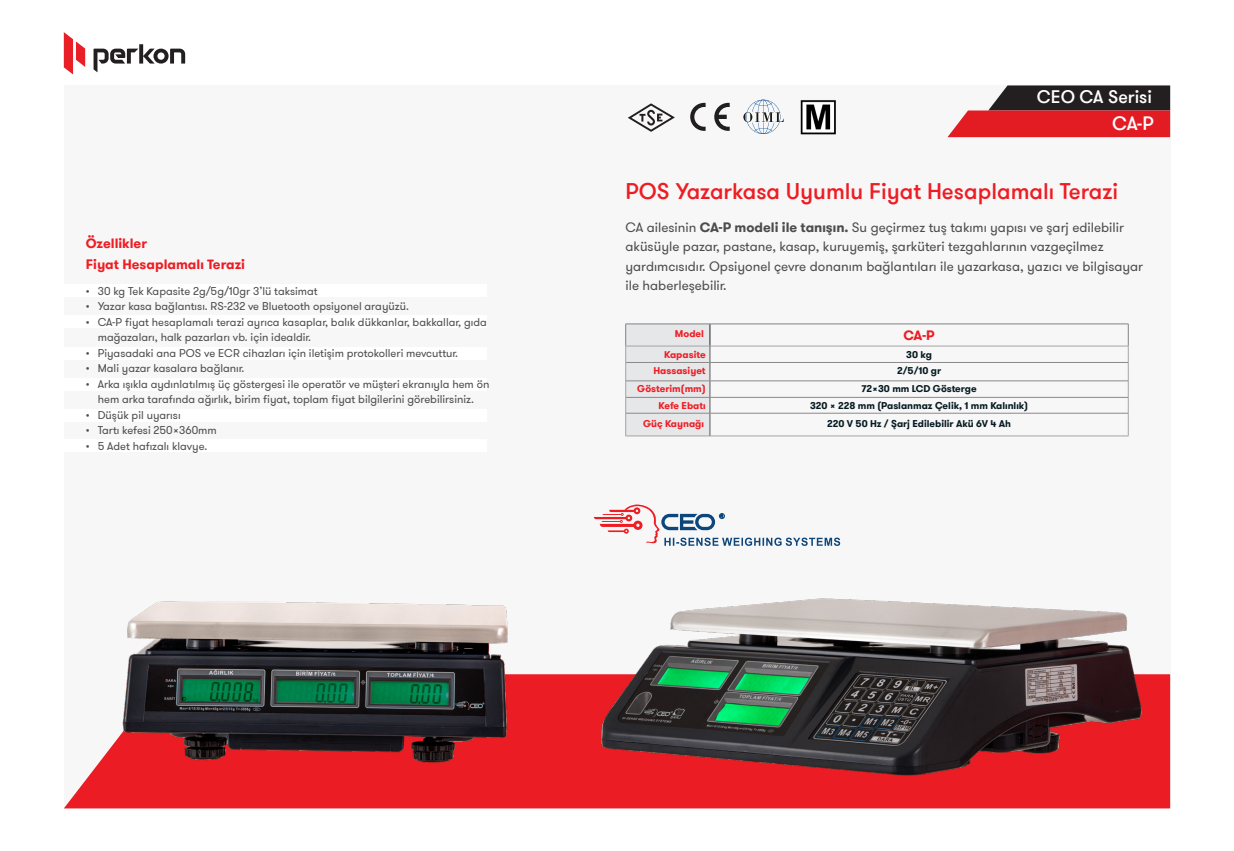
<style>
.page{position:relative;width:1234px;height:851px;background:#fff}
.page>*{position:absolute;margin:0;border:0;box-sizing:border-box;transform-origin:0 0}
.t1{font:500 22.5px "GT Walsheim Pro";color:#ee1d23}
.t2{font:500 19.2px "GT Walsheim Pro";color:#fff}
.t3{font:500 18px "GT Walsheim Pro";color:#fff}
.t4{font:13.5px "GT Walsheim Pro";color:#4b4c4d}
.t5{font:700 13.5px "GT Walsheim Pro";color:#ee1d23}
.t6{font:11.25px/15.5px "GT Walsheim Pro";color:#4b4c4d}
.t7{font:700 9.75px "GT Walsheim Pro";color:#061b21}
.t8{font:700 9.75px "GT Walsheim Pro";color:#ee1d23}
.s1{font-weight:700}
</style>
<div class="page">
<div style="left:64px;top:85px;width:1105px;height:723px;background:#f7f7f8"></div>
<svg style="left:947px;top:85px;width:222px;height:52px;background:#9f3d42"></svg>
<div style="left:64px;top:284px;width:422px;height:13px;background:#fff"></div>
<div style="left:64px;top:315px;width:422px;height:13px;background:#fff"></div>
<div style="left:64px;top:347px;width:422px;height:13px;background:#fff"></div>
<div style="left:64px;top:377px;width:422px;height:13px;background:#fff"></div>
<div style="left:64px;top:409px;width:422px;height:12px;background:#fff"></div>
<div style="left:64px;top:438px;width:422px;height:13px;background:#fff"></div>
<svg style="left:64px;top:674px;width:1105px;height:134px;fill:#eb1c24"></svg>
<svg style="left:593px;top:504px;width:247px;height:42px"></svg>
<svg style="left:690px;top:103px;width:15px;height:28px"></svg>
<svg style="left:714px;top:103px;width:15px;height:28px"></svg>
<svg style="left:743px;top:100px;width:40px;height:34px"></svg>
<svg style="left:628px;top:103px;width:46px;height:29px"></svg>
<svg style="left:93px;top:44px;width:92px;height:28px"></svg>
<svg style="left:64px;top:32px;width:21px;height:42px"></svg>
<img style="left:592px;top:598px;width:572px;height:211px">
<img style="left:89px;top:601px;width:427px;height:208px">
<hr style="left:625px;top:323px;width:84px;height:1px;background:#808285">
<hr style="left:709px;top:323px;width:419px;height:1px;background:#808285">
<hr style="left:709px;top:346px;width:419px;height:1px;background:#a7a3a4">
<svg style="left:1127px;top:324px;width:1px;height:111px"></svg>
<hr style="left:709px;top:435px;width:419px;height:1px;background:#a7a3a4">
<svg style="left:625px;top:324px;width:85px;height:112px;background:#e2e3e5"></svg>
<hr style="left:625px;top:362px;width:84px;height:1px;background:#8d8889">
<hr style="left:709px;top:362px;width:418px;height:1px;background:#8d8889">
<hr style="left:625px;top:380px;width:84px;height:1px;background:#8d8889">
<hr style="left:709px;top:380px;width:418px;height:1px;background:#8d8889">
<hr style="left:625px;top:397px;width:84px;height:1px;background:#8d8889">
<hr style="left:709px;top:397px;width:418px;height:1px;background:#8d8889">
<hr style="left:625px;top:413px;width:84px;height:1px;background:#8d8889">
<hr style="left:709px;top:413px;width:418px;height:1px;background:#8d8889">
<img style="left:800px;top:100px;width:36px;height:35px">
<p class="t5" style="left:86px;top:234px;width:63px">Özellikler</p>
<p class="t5" style="left:86px;top:255px;width:161px">Fiyat Hesaplamalı Terazi</p>
<p class="t6" style="left:86px;top:283px;width:233px">• 30 kg Tek Kapasite 2g/5g/10gr 3’lü taksimat</p>
<p class="t6" style="left:86px;top:299px;width:324px">• Yazar kasa bağlantısı. RS-232 ve Bluetooth opsiyonel arayüzü.</p>
<p class="t6" style="left:98px;top:314px;width:390px;text-indent:-12px">• CA-P fiyat hesaplamalı terazi ayrıca kasaplar, balık dükkanlar, bakkallar, gıda mağazaları, halk pazarları vb. için idealdir.</p>
<p class="t6" style="left:86px;top:345px;width:374px">• Piyasadaki ana POS ve ECR cihazları için iletişim protokolleri mevcuttur.</p>
<p class="t6" style="left:86px;top:360px;width:160px">• Mali yazar kasalara bağlanır.</p>
<p class="t6" style="left:86px;top:376px;width:405px;text-align:center">• Arka ışıkla aydınlatılmış üç göstergesi ile operatör ve müşteri ekranıyla hem ön hem arka tarafında ağırlık, birim fiyat, toplam fiyat bilgilerini görebilirsiniz.</p>
<p class="t6" style="left:86px;top:407px;width:96px">• Düşük pil uyarısı</p>
<p class="t6" style="left:86px;top:422px;width:133px">• Tartı kefesi 250×360mm</p>
<p class="t6" style="left:86px;top:438px;width:123px">• 5 Adet hafızalı klavye.</p>
<p class="t3" style="left:1036px;top:86px;width:117px">CEO CA Serisi</p>
<p class="t2" style="left:1111px;top:112px;width:43px">CA-P</p>
<p class="t1" style="left:625px;top:177px;width:494px">POS Yazarkasa Uyumlu Fiyat Hesaplamalı Terazi</p>
<p class="t4" style="left:625px;top:218px;width:500px">CA ailesinin <span class="s1">CA-P modeli ile tanışın.</span> Su geçirmez tuş takımı yapısı ve şarj edilebilir</p>
<p class="t4" style="left:625px;top:238px;width:479px">aküsüyle pazar, pastane, kasap, kuruyemiş, şarküteri tezgahlarının vazgeçilmez</p>
<p class="t4" style="left:625px;top:257px;width:519px">yardımcısıdır. Opsiyonel çevre donanım bağlantıları ile yazarkasa, yazıcı ve bilgisayar</p>
<p class="t4" style="left:625px;top:277px;width:103px">ile haberleşebilir.</p>
<p class="t8" style="left:674px;top:327px;width:30px">Model</p>
<p class="t5" style="left:903px;top:326px;width:33px">CA-P</p>
<p class="t8" style="left:664px;top:348px;width:43px">Kapasite</p>
<p class="t7" style="left:906px;top:348px;width:27px">30 kg</p>
<p class="t8" style="left:653px;top:364px;width:54px">Hassasiyet</p>
<p class="t7" style="left:896px;top:364px;width:45px">2/5/10 gr</p>
<p class="t8" style="left:637px;top:382px;width:70px">Gösterim(mm)</p>
<p class="t7" style="left:861px;top:382px;width:117px">72x30 mm LCD Gösterge</p>
<p class="t8" style="left:658px;top:399px;width:49px">Kefe Ebatı</p>
<p class="t7" style="left:809px;top:399px;width:220px">320 x 228 mm (Paslanmaz Çelik, 1 mm Kalınlık)</p>
<p class="t8" style="left:643px;top:416px;width:62px">Güç Kaynağı</p>
<p class="t7" style="left:827px;top:416px;width:185px">220 V 50 Hz / Şarj Edilebilir Akü 6V 4 Ah</p>
</div>
